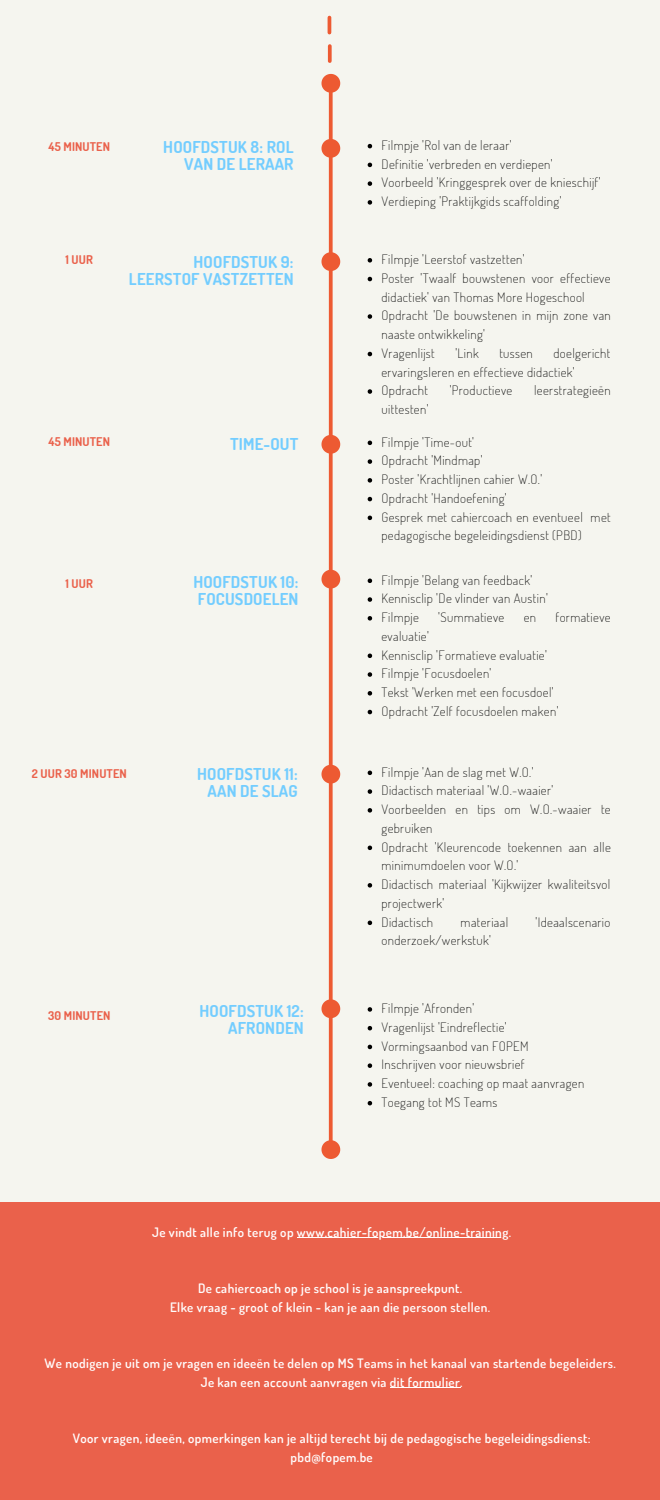
<style>
.page{position:relative;width:660px;height:1500px;background:#f5f5ef}
.page>*{position:absolute;margin:0;border:0;box-sizing:border-box;transform-origin:0 0}
.t1{font:700 16.4px/17.2px "Dosis";letter-spacing:.01em;color:#73cdff;text-align:right}
.t2{font:200 13px/18.8px "Dosis";letter-spacing:.03em;color:#000}
.t3{font:600 13px/18.8px "Dosis";letter-spacing:.03em;color:#fffdfd;text-align:center}
.t4{font:700 12px "Dosis";letter-spacing:.01em;color:#ea614b}
</style>
<div class="page">
<svg style="left:329px;top:93px;width:4px;height:1047px;fill:#ed5a32"></svg>
<svg style="left:322px;top:74px;width:18px;height:19px"></svg>
<svg style="left:368px;top:441px;width:4px;height:4px"></svg>
<svg style="left:368px;top:459px;width:4px;height:5px"></svg>
<svg style="left:368px;top:478px;width:4px;height:5px"></svg>
<svg style="left:368px;top:497px;width:4px;height:4px"></svg>
<svg style="left:368px;top:516px;width:4px;height:4px"></svg>
<hr style="left:328px;top:18px;width:3px;height:15px;background:#ed5a32">
<svg style="left:328px;top:46px;width:4px;height:15px"></svg>
<svg style="left:322px;top:570px;width:18px;height:19px"></svg>
<svg style="left:368px;top:579px;width:4px;height:4px"></svg>
<svg style="left:368px;top:597px;width:4px;height:5px"></svg>
<svg style="left:368px;top:616px;width:4px;height:5px"></svg>
<svg style="left:368px;top:654px;width:4px;height:4px"></svg>
<svg style="left:368px;top:672px;width:4px;height:5px"></svg>
<svg style="left:368px;top:691px;width:4px;height:5px"></svg>
<svg style="left:368px;top:710px;width:4px;height:4px"></svg>
<svg style="left:322px;top:765px;width:18px;height:19px"></svg>
<svg style="left:368px;top:771px;width:4px;height:4px"></svg>
<svg style="left:368px;top:789px;width:4px;height:5px"></svg>
<svg style="left:368px;top:808px;width:4px;height:5px"></svg>
<svg style="left:368px;top:846px;width:4px;height:4px"></svg>
<svg style="left:368px;top:883px;width:4px;height:5px"></svg>
<svg style="left:368px;top:921px;width:4px;height:4px"></svg>
<svg style="left:322px;top:999px;width:18px;height:19px"></svg>
<svg style="left:368px;top:1007px;width:4px;height:5px"></svg>
<svg style="left:368px;top:1026px;width:4px;height:4px"></svg>
<svg style="left:368px;top:1045px;width:4px;height:4px"></svg>
<svg style="left:368px;top:1063px;width:4px;height:5px"></svg>
<svg style="left:368px;top:1082px;width:4px;height:5px"></svg>
<svg style="left:368px;top:1101px;width:4px;height:4px"></svg>
<div style="left:0;top:1203px;width:660px;height:297px;background:#ea614b"></div>
<hr style="left:297px;top:1237px;width:212px;height:1px;background:#fffdfd">
<hr style="left:390px;top:1387px;width:70px;height:1px;background:#fffdfd">
<svg style="left:368px;top:144px;width:4px;height:4px"></svg>
<svg style="left:368px;top:163px;width:4px;height:4px"></svg>
<svg style="left:368px;top:181px;width:4px;height:5px"></svg>
<svg style="left:368px;top:200px;width:4px;height:5px"></svg>
<svg style="left:322px;top:252px;width:18px;height:19px"></svg>
<svg style="left:368px;top:258px;width:4px;height:5px"></svg>
<svg style="left:368px;top:277px;width:4px;height:4px"></svg>
<svg style="left:368px;top:314px;width:4px;height:5px"></svg>
<svg style="left:368px;top:352px;width:4px;height:4px"></svg>
<svg style="left:368px;top:389px;width:4px;height:5px"></svg>
<svg style="left:322px;top:139px;width:18px;height:19px"></svg>
<svg style="left:322px;top:435px;width:18px;height:19px"></svg>
<svg style="left:322px;top:1140px;width:18px;height:19px"></svg>
<p class="t4" style="left:49px;top:139px;width:63px">45 MINUTEN</p>
<p class="t1" style="left:163px;top:138px;width:132px">HOOFDSTUK 8: ROL<br>VAN DE LERAAR</p>
<p class="t2" style="left:381px;top:135px;width:221px">Filmpje 'Rol van de leraar'<br>Definitie 'verbreden en verdiepen' Voorbeeld 'Kringgesprek over de knieschijf' Verdieping 'Praktijkgids scaffolding'</p>
<p class="t4" style="left:66px;top:251px;width:29px">1 UUR</p>
<p class="t1" style="left:129px;top:253px;width:166px">HOOFDSTUK 9:<br>LEERSTOF VASTZETTEN</p>
<p class="t2" style="left:381px;top:250px;width:231px">Filmpje 'Leerstof vastzetten'<br>Poster 'Twaalf bouwstenen voor effectieve didactiek' van Thomas More Hogeschool<br>Opdracht 'De bouwstenen in mijn zone van naaste ontwikkeling'<br>Vragenlijst</p>
<p class="t2" style="left:381px;top:343px;width:230px;text-indent:172px">doelgericht ervaringsleren en effectieve didactiek'<br>Opdracht</p>
<p class="t2" style="left:455px;top:343px;width:25px">'Link</p>
<p class="t2" style="left:499px;top:343px;width:35px">tussen</p>
<p class="t2" style="left:450px;top:381px;width:64px">'Productieve</p>
<p class="t2" style="left:534px;top:381px;width:78px">leerstrategieën</p>
<p class="t2" style="left:381px;top:400px;width:49px">uittesten'</p>
<p class="t4" style="left:49px;top:434px;width:63px">45 MINUTEN</p>
<p class="t1" style="left:230px;top:435px;width:70px">TIME-OUT</p>
<p class="t2" style="left:381px;top:432px;width:231px">Filmpje 'Time-out'<br>Opdracht 'Mindmap'<br>Poster 'Krachtlijnen cahier W.O.'<br>Opdracht 'Handoefening'<br>Gesprek met cahiercoach en eventueel met pedagogische begeleidingsdienst (PBD)</p>
<p class="t4" style="left:66px;top:576px;width:29px">1 UUR</p>
<p class="t1" style="left:193px;top:573px;width:107px;text-align:left">HOOFDSTUK 10:<br>FOCUSDOELEN</p>
<p class="t2" style="left:381px;top:570px;width:168px">Filmpje 'Belang van feedback'<br>Kennisclip 'De vlinder van Austin'<br>Filmpje</p>
<p class="t2" style="left:438px;top:608px;width:68px">'Summatieve</p>
<p class="t2" style="left:524px;top:608px;width:14px">en</p>
<p class="t2" style="left:556px;top:608px;width:57px">formatieve</p>
<p class="t2" style="left:381px;top:626px;width:179px">evaluatie'<br>Kennisclip 'Formatieve evaluatie'<br>Filmpje 'Focusdoelen'<br>Tekst 'Werken met een focusdoel'<br>Opdracht 'Zelf focusdoelen maken'</p>
<p class="t4" style="left:32px;top:766px;width:97px">2 UUR 30 MINUTEN</p>
<p class="t1" style="left:197px;top:765px;width:102px">HOOFDSTUK 11:<br>AAN DE SLAG</p>
<p class="t2" style="left:381px;top:762px;width:231px">Filmpje 'Aan de slag met W.O.'<br>Didactisch materiaal 'W.O.-waaier'<br>Voorbeelden en tips om W.O.-waaier te gebruiken<br>Opdracht 'Kleurencode toekennen aan alle minimumdoelen voor W.O.'<br>Didactisch materiaal 'Kijkwijzer kwaliteitsvol projectwerk'<br>Didactisch</p>
<p class="t2" style="left:461px;top:912px;width:49px">materiaal</p>
<p class="t2" style="left:536px;top:912px;width:76px">'Ideaalscenario</p>
<p class="t2" style="left:381px;top:931px;width:111px">onderzoek/werkstuk'</p>
<p class="t4" style="left:48px;top:1008px;width:64px">30 MINUTEN</p>
<p class="t1" style="left:200px;top:1002px;width:106px">HOOFDSTUK 12:<br>AFRONDEN</p>
<p class="t2" style="left:381px;top:999px;width:204px">Filmpje 'Afronden'<br>Vragenlijst 'Eindreflectie'<br>Vormingsaanbod van FOPEM<br>Inschrijven voor nieuwsbrief<br>Eventueel: coaching op maat aanvragen<br>Toegang tot MS Teams</p>
<p class="t3" style="left:152px;top:1222px;width:360px">Je vindt alle info terug op www.cahier-fopem.be/online-training.</p>
<p class="t3" style="left:170px;top:1278px;width:322px">De cahiercoach op je school is je aanspreekpunt.<br>Elke vraag - groot of klein - kan je aan die persoon stellen.</p>
<p class="t3" style="left:45px;top:1353px;width:573px">We nodigen je uit om je vragen en ideeën te delen op MS Teams in het kanaal van startende begeleiders.<br>Je kan een account aanvragen via dit formulier.</p>
<p class="t3" style="left:73px;top:1428px;width:519px">Voor vragen, ideeën, opmerkingen kan je altijd terecht bij de pedagogische begeleidingsdienst: pbd@fopem.be</p>
</div>
